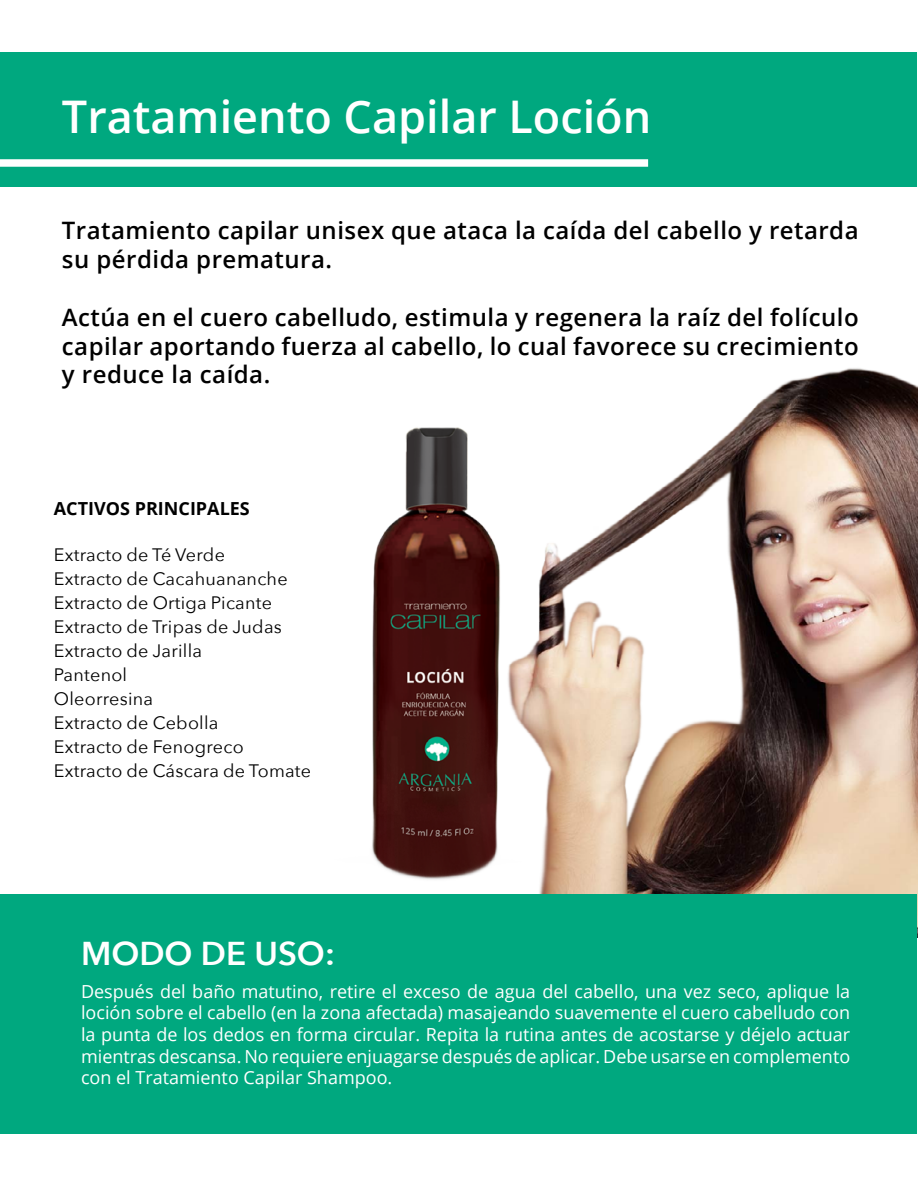
<style>
.page{position:relative;width:918px;height:1188px;background:#fff}
.page>*{position:absolute;margin:0;border:0;box-sizing:border-box;transform-origin:0 0}
.t1{font:600 45px "Open Sans";color:#fff}
.t2{font:600 33px "Avenir Next";color:#fff}
.t3{font:600 24px/28.8px "Open Sans";letter-spacing:.02em;color:#000}
.t4{font:18px/21.6px "Open Sans";color:#fff;text-align:justify}
.t5{font:18px/24px "Avenir Next";letter-spacing:.015em;color:#000}
.t6{font:700 18px "Open Sans";color:#000}
</style>
<div class="page">
<img style="left:525px;top:368px;width:392px;height:526px">
<div style="left:1px;top:52px;width:916px;height:134px;background:#00a87f"></div>
<div style="left:1px;top:894px;width:916px;height:239px;background:#00a87f"></div>
<div style="left:0;top:159px;width:648px;height:8px;background:#fff"></div>
<img style="left:372px;top:427px;width:153px;height:453px">
<h1 class="t1" style="left:62px;top:86px;width:591px">Tratamiento Capilar Loción</h1>
<h3 class="t3" style="left:62px;top:216px;width:798px">Tratamiento capilar unisex que ataca la caída del cabello y retarda su pérdida prematura.</h3>
<h3 class="t3" style="left:62px;top:302px;width:798px;text-align:justify">Actúa en el cuero cabelludo, estimula y regenera la raíz del folículo capilar aportando fuerza al cabello, lo cual favorece su crecimiento y reduce la caída.</h3>
<p class="t6" style="left:54px;top:496px;width:197px">ACTIVOS PRINCIPALES</p>
<p class="t5" style="left:54px;top:542px;width:259px">Extracto de Té Verde<br>Extracto de Cacahuananche<br>Extracto de Ortiga Picante<br>Extracto de Tripas de Judas<br>Extracto de Jarilla<br>Pantenol<br>Oleorresina<br>Extracto de Cebolla<br>Extracto de Fenogreco<br>Extracto de Cáscara de Tomate</p>
<h2 class="t2" style="left:81px;top:925px;width:255px">MODO DE USO:</h2>
<p class="t4" style="left:81px;top:980px;width:771px">Después del baño matutino, retire el exceso de agua del cabello, una vez seco, aplique la loción sobre el cabello (en la zona afectada) masajeando suavemente el cuero cabelludo con la punta de los dedos en forma circular. Repita la rutina antes de acostarse y déjelo actuar mientras descansa. No requiere enjuagarse después de aplicar. Debe usarse en complemento con el Tratamiento Capilar Shampoo.</p>
</div>
